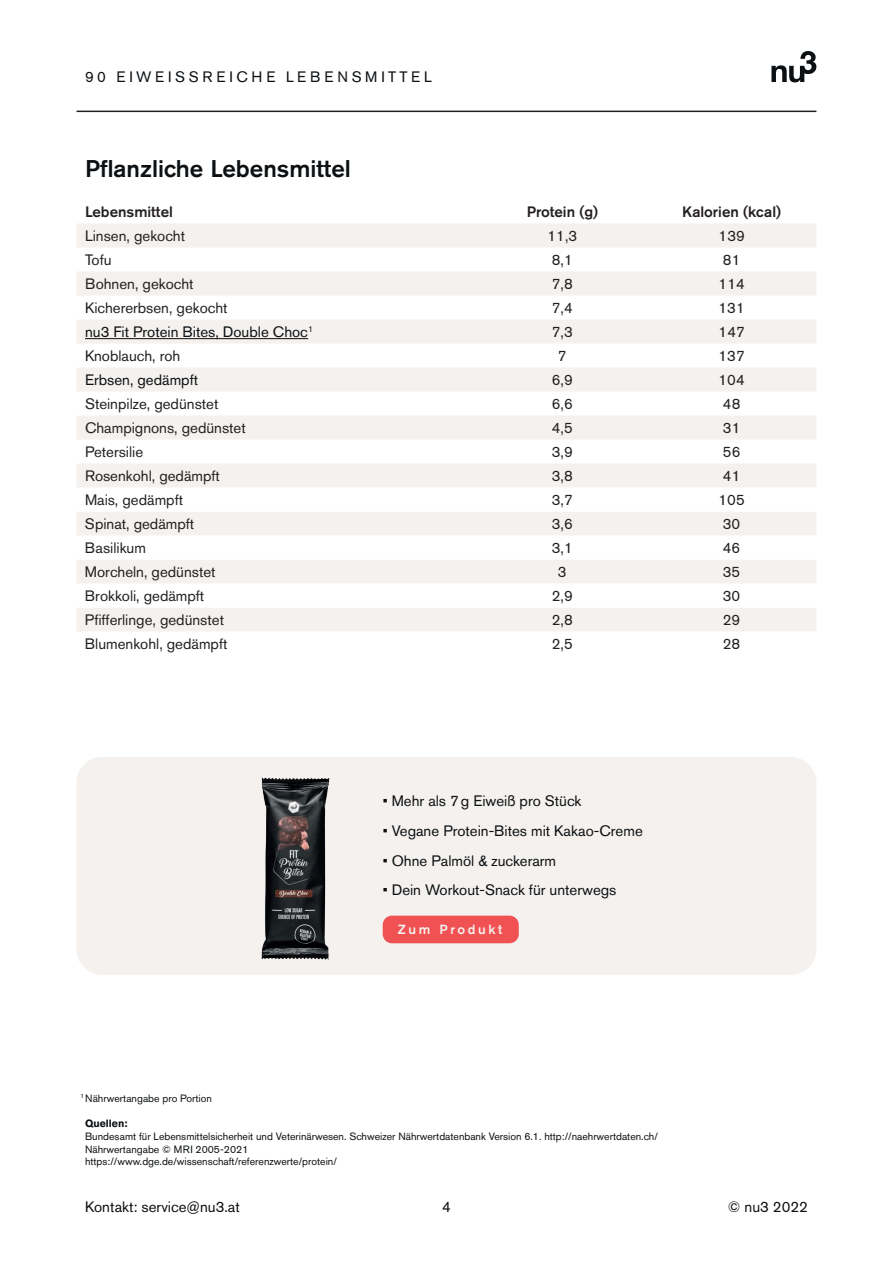
<style>
.page{position:relative;width:893px;height:1263px;background:#fff}
.page>*{position:absolute;margin:0;border:0;box-sizing:border-box;transform-origin:0 0}
.t1{font:500 24px "Akzidenz Grotesk BQ";color:#0c1013}
.t2{font:15px "Akzidenz Grotesk BQ";color:#231f20}
.t3{font:15px "Akzidenz Grotesk BQ";color:#0c1013}
.t4{font:500 15px "Akzidenz Grotesk BQ";color:#231f20}
.t5{font:15px "Akzidenz Grotesk BQ";letter-spacing:.24em;color:#0c1013}
.t6{font:500 13.2px "Akzidenz Grotesk BQ";letter-spacing:.2em;color:#f4f1ee}
.t7{font:10.5px/12.6px "Akzidenz Grotesk BQ";color:#0c1013}
.t8{font:700 10.5px "Akzidenz Grotesk BQ";color:#0c1013}
</style>
<div class="page">
<hr style="left:77px;top:111px;width:739px;height:1px;background:#231f20">
<svg style="left:771px;top:51px;width:45px;height:31px"></svg>
<svg style="left:77px;top:224px;width:739px;height:263px;fill:#f4f1ee"></svg>
<svg style="left:77px;top:512px;width:739px;height:119px;fill:#f4f1ee"></svg>
<hr style="left:85px;top:338px;width:223px;height:1px;background:#0c1013">
<div style="left:77px;top:757px;width:739px;height:218px;background:#f4f1ee;border-radius:26px"></div>
<div style="left:383px;top:916px;width:136px;height:27px;background:#f05152;border-radius:9px"></div>
<img style="left:261px;top:777px;width:69px;height:183px">
<p class="t5" style="left:85px;top:68px;width:348px">90 EIWEISSREICHE LEBENSMITTEL</p>
<h1 class="t1" style="left:85px;top:154px;width:267px">Pflanzliche Lebensmittel</h1>
<p class="t4" style="left:85px;top:203px;width:89px">Lebensmittel</p>
<p class="t4" style="left:527px;top:203px;width:73px">Protein (g)</p>
<p class="t4" style="left:682px;top:203px;width:100px">Kalorien (kcal)</p>
<p class="t2" style="left:85px;top:227px;width:102px">Linsen, gekocht</p>
<p class="t2" style="left:547px;top:227px;width:31px">11,3</p>
<p class="t2" style="left:719px;top:227px;width:28px">139</p>
<p class="t2" style="left:85px;top:251px;width:28px">Tofu</p>
<p class="t2" style="left:552px;top:251px;width:22px">8,1</p>
<p class="t2" style="left:723px;top:251px;width:19px">81</p>
<p class="t2" style="left:85px;top:275px;width:110px">Bohnen, gekocht</p>
<p class="t2" style="left:552px;top:275px;width:22px">7,8</p>
<p class="t2" style="left:719px;top:275px;width:28px">114</p>
<p class="t2" style="left:85px;top:299px;width:144px">Kichererbsen, gekocht</p>
<p class="t2" style="left:552px;top:299px;width:22px">7,4</p>
<p class="t2" style="left:719px;top:299px;width:28px">131</p>
<p class="t3" style="left:85px;top:323px;width:230px">nu3 Fit Protein Bites, Double Choc<sup>1</sup></p>
<p class="t2" style="left:552px;top:323px;width:22px">7,3</p>
<p class="t2" style="left:719px;top:323px;width:28px">147</p>
<p class="t2" style="left:85px;top:347px;width:97px">Knoblauch, roh</p>
<p class="t2" style="left:558px;top:347px;width:10px">7</p>
<p class="t2" style="left:719px;top:347px;width:28px">137</p>
<p class="t3" style="left:85px;top:371px;width:115px">Erbsen, gedämpft</p>
<p class="t2" style="left:552px;top:371px;width:22px">6,9</p>
<p class="t2" style="left:718px;top:371px;width:28px">104</p>
<p class="t2" style="left:85px;top:395px;width:135px">Steinpilze, gedünstet</p>
<p class="t2" style="left:552px;top:395px;width:22px">6,6</p>
<p class="t2" style="left:723px;top:395px;width:19px">48</p>
<p class="t2" style="left:85px;top:419px;width:162px">Champignons, gedünstet</p>
<p class="t2" style="left:552px;top:419px;width:22px">4,5</p>
<p class="t2" style="left:723px;top:419px;width:19px">31</p>
<p class="t2" style="left:85px;top:443px;width:60px">Petersilie</p>
<p class="t2" style="left:552px;top:443px;width:22px">3,9</p>
<p class="t2" style="left:723px;top:443px;width:19px">56</p>
<p class="t2" style="left:85px;top:467px;width:136px">Rosenkohl, gedämpft</p>
<p class="t2" style="left:552px;top:467px;width:22px">3,8</p>
<p class="t2" style="left:723px;top:467px;width:19px">41</p>
<p class="t2" style="left:85px;top:491px;width:100px">Mais, gedämpft</p>
<p class="t2" style="left:552px;top:491px;width:22px">3,7</p>
<p class="t2" style="left:718px;top:491px;width:28px">105</p>
<p class="t2" style="left:85px;top:515px;width:111px">Spinat, gedämpft</p>
<p class="t2" style="left:552px;top:515px;width:22px">3,6</p>
<p class="t2" style="left:723px;top:515px;width:19px">30</p>
<p class="t2" style="left:85px;top:539px;width:62px">Basilikum</p>
<p class="t2" style="left:552px;top:539px;width:22px">3,1</p>
<p class="t2" style="left:723px;top:539px;width:19px">46</p>
<p class="t2" style="left:85px;top:563px;width:132px">Morcheln, gedünstet</p>
<p class="t2" style="left:558px;top:563px;width:10px">3</p>
<p class="t2" style="left:723px;top:563px;width:19px">35</p>
<p class="t2" style="left:85px;top:587px;width:121px">Brokkoli, gedämpft</p>
<p class="t2" style="left:552px;top:587px;width:22px">2,9</p>
<p class="t2" style="left:723px;top:587px;width:19px">30</p>
<p class="t2" style="left:85px;top:611px;width:141px">Pfifferlinge, gedünstet</p>
<p class="t2" style="left:552px;top:611px;width:22px">2,8</p>
<p class="t2" style="left:723px;top:611px;width:19px">29</p>
<p class="t2" style="left:85px;top:635px;width:144px">Blumenkohl, gedämpft</p>
<p class="t2" style="left:552px;top:635px;width:22px">2,5</p>
<p class="t2" style="left:723px;top:635px;width:19px">28</p>
<p class="t7" style="left:80px;top:1092px;width:133px"><sup>1</sup> Nährwertangabe pro Portion</p>
<p class="t3" style="left:383px;top:792px;width:200px">• Mehr als 7g Eiweiß pro Stück</p>
<p class="t3" style="left:383px;top:822px;width:262px">• Vegane Protein-Bites mit Kakao-Creme</p>
<p class="t3" style="left:383px;top:851px;width:175px">• Ohne Palmöl &amp; zuckerarm</p>
<p class="t3" style="left:383px;top:881px;width:235px">• Dein Workout-Snack für unterwegs</p>
<p class="t6" style="left:398px;top:922px;width:106px">Zum Produkt</p>
<p class="t8" style="left:85px;top:1117px;width:44px">Quellen:</p>
<p class="t7" style="left:85px;top:1130px;width:574px">Bundesamt für Lebensmittelsicherheit und Veterinärwesen. Schweizer Nährwertdatenbank Version 6.1. http://naehrwertdaten.ch/<br>Nährwertangabe © MRI 2005-2021<br>https://www.dge.de/wissenschaft/referenzwerte/protein/</p>
<p class="t3" style="left:85px;top:1198px;width:156px">Kontakt: service@nu3.at</p>
<p class="t3" style="left:442px;top:1198px;width:10px">4</p>
<p class="t3" style="left:728px;top:1198px;width:82px">© nu3 2022</p>
</div>
